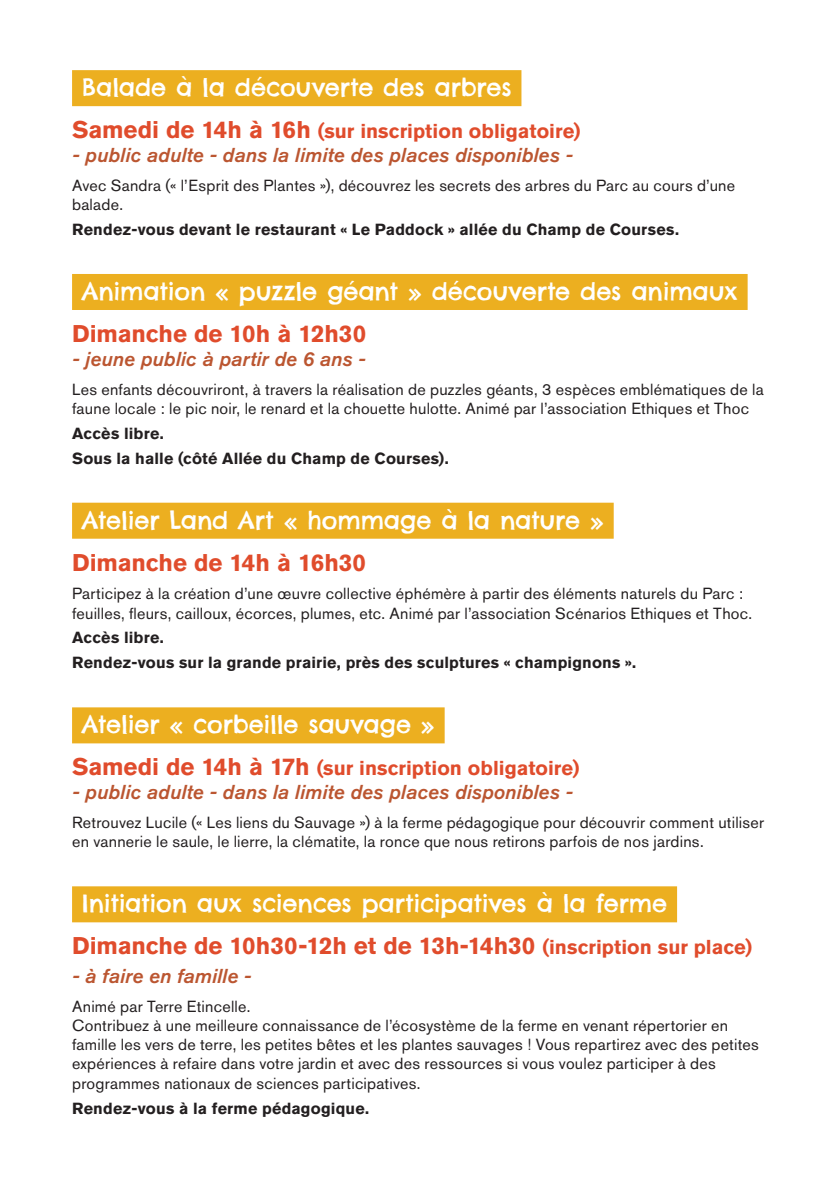
<style>
.page{position:relative;width:840px;height:1191px;background:#fff}
.page>*{position:absolute;margin:0;border:0;box-sizing:border-box;transform-origin:0 0}
.t1{font:24px "Chelsea Market Pro";letter-spacing:-.005em;color:#fff}
.t2{font:700 24px "Akzidenz Grotesk Std";letter-spacing:-.005em;color:#e04c2c}
.t3{font:italic 500 20px "Akzidenz Grotesk Std";letter-spacing:.005em;color:#bb5631}
.t4{font:700 20px "Akzidenz Grotesk Std";letter-spacing:.005em;color:#e04c2c}
.t5{font:16px/19.2px "Akzidenz Grotesk Std";letter-spacing:.015em;color:#231f20}
.t6{font:700 16px/24.8px "Akzidenz Grotesk Std";letter-spacing:.01em;color:#231f20}
.s1{font-size:24px}
.s2{font-size:20px}
</style>
<div class="page">
<div style="left:72px;top:70px;width:449px;height:36px;background:#ecaf20"></div>
<div style="left:72px;top:274px;width:675px;height:36px;background:#ecaf20"></div>
<div style="left:72px;top:502px;width:541px;height:36px;background:#ecaf20"></div>
<div style="left:72px;top:707px;width:372px;height:36px;background:#ecaf20"></div>
<div style="left:72px;top:886px;width:604px;height:36px;background:#ecaf20"></div>
<h1 class="t1" style="left:82px;top:72px;width:431px">Balade à la découverte des arbres</h1>
<p class="t4" style="left:72px;top:119px;width:510px"><span class="s1">Samedi de 14h à 16h</span> (sur inscription obligatoire)</p>
<p class="t3" style="left:72px;top:143px;width:502px">- public adulte - dans la limite des places disponibles -</p>
<p class="t5" style="left:72px;top:176px;width:664px">Avec Sandra (« l’Esprit des Plantes »), découvrez les secrets des arbres du Parc au cours d’une balade.</p>
<p class="t6" style="left:72px;top:217px;width:608px">Rendez-vous devant le restaurant « Le Paddock » allée du Champ de Courses.</p>
<h1 class="t1" style="left:82px;top:276px;width:657px">Animation « puzzle géant » découverte des animaux</h1>
<h1 class="t2" style="left:72px;top:319px;width:295px">Dimanche de 10h à 12h30</h1>
<p class="t3" style="left:72px;top:347px;width:295px">- jeune public à partir de 6 ans -</p>
<p class="t5" style="left:72px;top:379px;width:692px">Les enfants découvriront, à travers la réalisation de puzzles géants, 3 espèces emblématiques de la faune locale : le pic noir, le renard et la chouette hulotte. Animé par l’association Ethiques et Thoc</p>
<p class="t6" style="left:72px;top:421px;width:378px">Accès libre.<br>Sous la halle (côté Allée du Champ de Courses).</p>
<h1 class="t1" style="left:82px;top:504px;width:523px">Atelier Land Art « hommage à la nature »</h1>
<h1 class="t2" style="left:72px;top:548px;width:295px">Dimanche de 14h à 16h30</h1>
<p class="t5" style="left:72px;top:584px;width:681px">Participez à la création d’une œuvre collective éphémère à partir des éléments naturels du Parc : feuilles, fleurs, cailloux, écorces, plumes, etc. Animé par l’association Scénarios Ethiques et Thoc.</p>
<p class="t6" style="left:72px;top:625px;width:565px">Accès libre.<br>Rendez-vous sur la grande prairie, près des sculptures « champignons ».</p>
<h1 class="t1" style="left:82px;top:709px;width:354px">Atelier « corbeille sauvage »</h1>
<p class="t4" style="left:72px;top:756px;width:508px"><span class="s1">Samedi de 14h à 17h</span> (sur inscription obligatoire)</p>
<p class="t3" style="left:72px;top:780px;width:502px">- public adulte - dans la limite des places disponibles -</p>
<p class="t5" style="left:72px;top:813px;width:693px">Retrouvez Lucile (« Les liens du Sauvage ») à la ferme pédagogique pour découvrir comment utiliser en vannerie le saule, le lierre, la clématite, la ronce que nous retirons parfois de nos jardins.</p>
<h1 class="t1" style="left:82px;top:888px;width:586px">Initiation aux sciences participatives à la ferme</h1>
<h1 class="t2" style="left:72px;top:932px;width:681px">Dimanche de 10h30-12h et de 13h-14h30 <span class="s2">(inscription sur place)</span></h1>
<p class="t3" style="left:72px;top:964px;width:181px">- à faire en famille -</p>
<p class="t5" style="left:72px;top:996px;width:687px">Animé par Terre Etincelle.<br>Contribuez à une meilleure connaissance de l’écosystème de la ferme en venant répertorier en famille les vers de terre, les petites bêtes et les plantes sauvages ! Vous repartirez avec des petites expériences à refaire dans votre jardin et avec des ressources si vous voulez participer à des programmes nationaux de sciences participatives.</p>
<p class="t6" style="left:72px;top:1095px;width:298px">Rendez-vous à la ferme pédagogique.</p>
</div>
